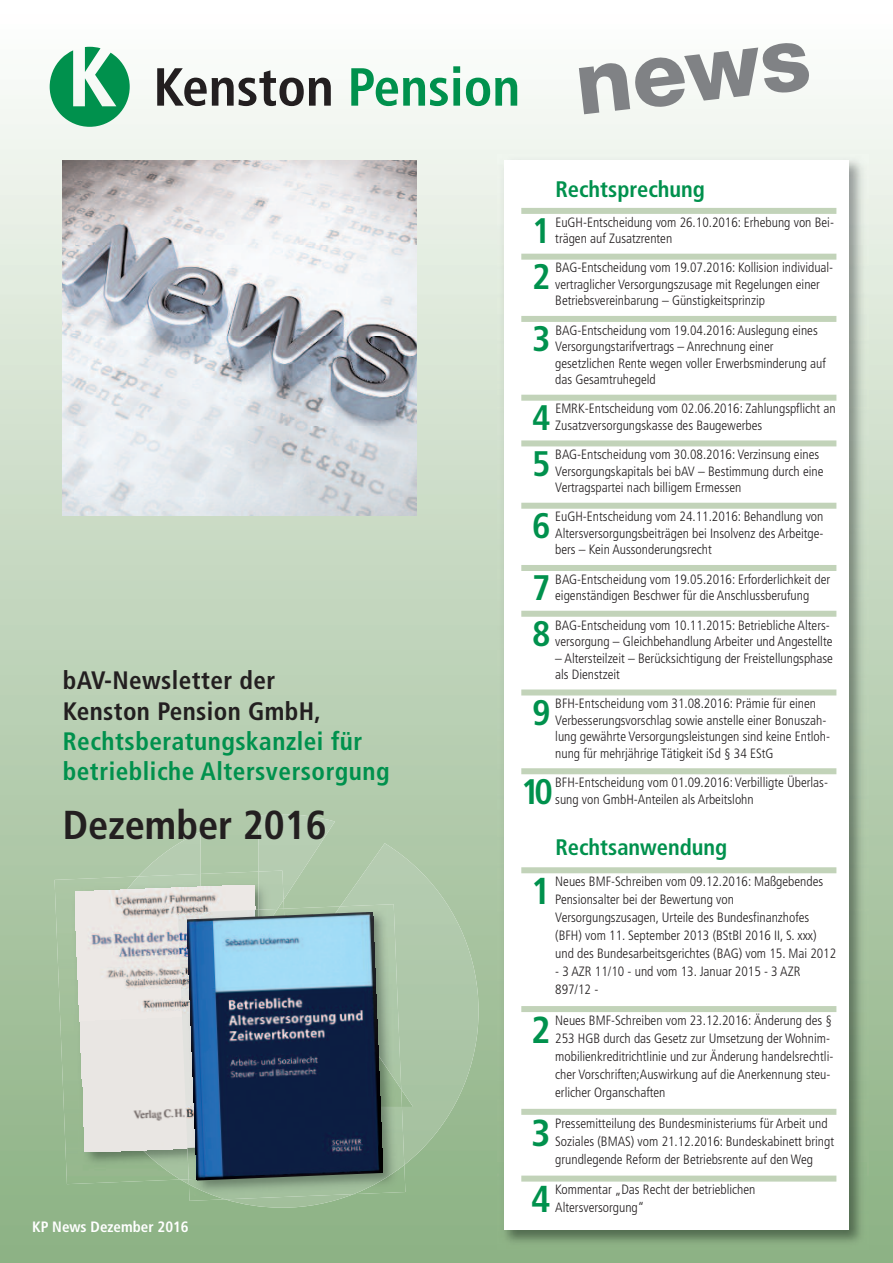
<style>
.page{position:relative;width:893px;height:1263px;background:#fff}
.page>*{position:absolute;margin:0;border:0;box-sizing:border-box;transform-origin:0 0}
.t1{font:800 89.55px "Helvetica Neue";color:#808285}
.t2{font:700 condensed 53.55px "Frutiger";color:#231f20}
.t3{font:700 condensed 40.35px "Frutiger";color:#231f20}
.t4{font:700 condensed 37.5px "Frutiger";color:#00914d}
.t5{font:700 condensed 35.55px "Frutiger";color:#00914d}
.t6{font:700 condensed 25.2px/30.3px "Frutiger";letter-spacing:.02em;color:#00914d}
.t7{font:700 condensed 25.2px/30.3px "Frutiger";letter-spacing:.015em;color:#231f20}
.t8{font:700 condensed 22.5px "Frutiger";color:#00914d}
.t9{font:700 condensed 15px "Frutiger";color:#fff}
.t10{font:300 condensed 13.5px/16.5px "Frutiger";color:#231f20}
.s1{color:#00914d}
</style>
<div class="page">
<img style="left:0;top:46px;width:893px;height:1217px">
<img style="left:498px;top:154px;width:370px;height:1095px">
<div style="left:504px;top:161px;width:345px;height:1069px;background:#fff"></div>
<img style="left:258px;top:814px;width:77px;height:86px">
<img style="left:385px;top:843px;width:94px;height:322px">
<img style="left:225px;top:1199px;width:129px;height:9px">
<svg style="left:180px;top:1179px;width:9px;height:5px"></svg>
<img style="left:138px;top:832px;width:62px;height:42px">
<div style="left:521px;top:208px;width:315px;height:6px;background:#c2d3b9"></div>
<div style="left:521px;top:254px;width:315px;height:6px;background:#c2d3b9"></div>
<div style="left:521px;top:316px;width:315px;height:6px;background:#c2d3b9"></div>
<div style="left:521px;top:395px;width:315px;height:6px;background:#c2d3b9"></div>
<div style="left:521px;top:440px;width:315px;height:6px;background:#c2d3b9"></div>
<div style="left:521px;top:503px;width:315px;height:6px;background:#c2d3b9"></div>
<div style="left:521px;top:565px;width:315px;height:6px;background:#c2d3b9"></div>
<div style="left:521px;top:611px;width:315px;height:6px;background:#c2d3b9"></div>
<div style="left:521px;top:689px;width:315px;height:6px;background:#c2d3b9"></div>
<div style="left:521px;top:768px;width:315px;height:6px;background:#c2d3b9"></div>
<div style="left:521px;top:867px;width:315px;height:6px;background:#c2d3b9"></div>
<div style="left:521px;top:1006px;width:315px;height:6px;background:#c2d3b9"></div>
<div style="left:521px;top:1109px;width:315px;height:6px;background:#c2d3b9"></div>
<div style="left:521px;top:1175px;width:315px;height:6px;background:#c2d3b9"></div>
<svg style="left:50px;top:47px;width:80px;height:80px"></svg>
<img style="left:62px;top:161px;width:354px;height:354px">
<img style="left:55px;top:876px;width:125px;height:308px">
<img style="left:258px;top:870px;width:26px;height:39px">
<img style="left:85px;top:874px;width:179px;height:305px">
<img style="left:75px;top:885px;width:181px;height:72px">
<img style="left:78px;top:950px;width:100px;height:72px">
<div style="left:80px;top:1015px;width:98px;height:72px;background:#e9e6e3"></div>
<div style="left:83px;top:1080px;width:104px;height:72px;background:#e9e6e3"></div>
<img style="left:404px;top:1165px;width:1px;height:29px">
<img style="left:189px;top:1199px;width:36px;height:2px">
<img style="left:308px;top:904px;width:93px;height:114px">
<img style="left:189px;top:1018px;width:215px;height:181px">
<img style="left:258px;top:909px;width:20px;height:3px">
<img style="left:178px;top:910px;width:86px;height:238px">
<img style="left:187px;top:912px;width:196px;height:268px">
<h2 class="t2" style="left:153px;top:65px;width:368px">Kenston <span class="s1">Pension</span></h2>
<h1 class="t1" style="left:571px;top:52px;width:237px;rotate:-7deg">news</h1>
<h3 class="t8" style="left:555px;top:180px;width:151px">Rechtsprechung</h3>
<h3 class="t7" style="left:63px;top:667px;width:260px">bAV-Newsletter der<br>Kenston Pension GmbH,</h3>
<h3 class="t6" style="left:63px;top:728px;width:328px">Rechtsberatungskanzlei für betriebliche Altersversorgung</h3>
<h3 class="t3" style="left:63px;top:809px;width:266px">Dezember 2016</h3>
<p class="t9" style="left:32px;top:1221px;width:158px">KP News Dezember 2016</p>
<h3 class="t5" style="left:532px;top:216px;width:20px">1</h3>
<p class="t10" style="left:555px;top:215px;width:280px">EuGH-Entscheidung vom 26.10.2016: Erhebung von Bei&shy;trägen auf Zusatzrenten</p>
<h3 class="t5" style="left:532px;top:262px;width:20px">2</h3>
<p class="t10" style="left:555px;top:261px;width:280px">BAG-Entscheidung vom 19.07.2016: Kollision individual&shy;vertraglicher Versorgungszusage mit Regelungen einer<br>Betriebsvereinbarung – Günstigkeitsprinzip</p>
<h3 class="t5" style="left:532px;top:324px;width:20px">3</h3>
<p class="t10" style="left:555px;top:323px;width:272px">BAG-Entscheidung vom 19.04.2016: Auslegung eines Versorgungstarifvertrags – Anrechnung einer gesetzlichen Rente wegen voller Erwerbsminderung auf das Gesamtruhegeld</p>
<h3 class="t5" style="left:532px;top:403px;width:20px">4</h3>
<p class="t10" style="left:555px;top:402px;width:282px">EMRK-Entscheidung vom 02.06.2016: Zahlungspflicht an<br>Zusatzversorgungskasse des Baugewerbes</p>
<h3 class="t5" style="left:532px;top:449px;width:20px">5</h3>
<p class="t10" style="left:555px;top:447px;width:270px">BAG-Entscheidung vom 30.08.2016: Verzinsung eines<br>Versorgungskapitals bei bAV – Bestimmung durch eine<br>Vertragspartei nach billigem Ermessen</p>
<h3 class="t5" style="left:532px;top:511px;width:20px">6</h3>
<p class="t10" style="left:555px;top:510px;width:270px;text-align:justify">EuGH-Entscheidung vom 24.11.2016: Behandlung von Altersversorgungsbeiträgen bei Insolvenz des Arbeitge&shy;bers – Kein Aussonderungsrecht</p>
<h3 class="t5" style="left:532px;top:574px;width:20px">7</h3>
<p class="t10" style="left:555px;top:572px;width:276px">BAG-Entscheidung vom 19.05.2016: Erforderlichkeit der eigenständigen Beschwer für die Anschlussberufung</p>
<h3 class="t5" style="left:532px;top:619px;width:20px">8</h3>
<p class="t10" style="left:555px;top:618px;width:279px">BAG-Entscheidung vom 10.11.2015: Betriebliche Alters&shy;versorgung – Gleichbehandlung Arbeiter und Angestellte</p>
<p class="t10" style="left:555px;top:651px;width:279px">– Altersteilzeit – Berücksichtigung der Freistellungsphase als Dienstzeit</p>
<h3 class="t5" style="left:532px;top:698px;width:20px">9</h3>
<p class="t10" style="left:555px;top:696px;width:276px">BFH-Entscheidung vom 31.08.2016: Prämie für einen Verbesserungsvorschlag sowie anstelle einer Bonuszah&shy;lung gewährte Versorgungsleistungen sind keine Entloh&shy;nung für mehrjährige Tätigkeit iSd § 34 EStG</p>
<h3 class="t5" style="left:521px;top:777px;width:33px">10</h3>
<p class="t10" style="left:555px;top:775px;width:274px">BFH-Entscheidung vom 01.09.2016: Verbilligte Überlas&shy;sung von GmbH-Anteilen als Arbeitslohn</p>
<h3 class="t8" style="left:555px;top:838px;width:173px">Rechtsanwendung</h3>
<h3 class="t4" style="left:531px;top:876px;width:21px">1</h3>
<p class="t10" style="left:555px;top:873px;width:282px;line-height:18px">Neues BMF-Schreiben vom 09.12.2016: Maßgebendes Pensionsalter bei der Bewertung von Versorgungszusagen, Urteile des Bundesfinanzhofes (BFH) vom 11. September 2013 (BStBl 2016 II, S. xxx) und des Bundesarbeitsgerichtes (BAG) vom 15. Mai 2012</p>
<p class="t10" style="left:555px;top:963px;width:247px;line-height:18px">- 3 AZR 11/10 - und vom 13. Januar 2015 - 3 AZR<br>897/12 -</p>
<h3 class="t4" style="left:531px;top:1015px;width:21px">2</h3>
<p class="t10" style="left:555px;top:1012px;width:280px;line-height:18px">Neues BMF-Schreiben vom 23.12.2016: Änderung des § 253 HGB durch das Gesetz zur Umsetzung der Wohnim&shy;mobilienkreditrichtlinie und zur Änderung handelsrechtli&shy;cher Vorschriften;Auswirkung auf die Anerkennung steu&shy;erlicher Organschaften</p>
<h3 class="t4" style="left:531px;top:1117px;width:21px">3</h3>
<p class="t10" style="left:555px;top:1115px;width:280px;line-height:18px">Pressemitteilung des Bundesministeriums für Arbeit und<br>Soziales (BMAS) vom 21.12.2016: Bundeskabinett bringt grundlegende Reform der Betriebsrente auf den Weg</p>
<h3 class="t4" style="left:531px;top:1184px;width:21px">4</h3>
<p class="t10" style="left:555px;top:1182px;width:202px;line-height:18px">Kommentar „Das Recht der betrieblichen<br>Altersversorgung“</p>
</div>
